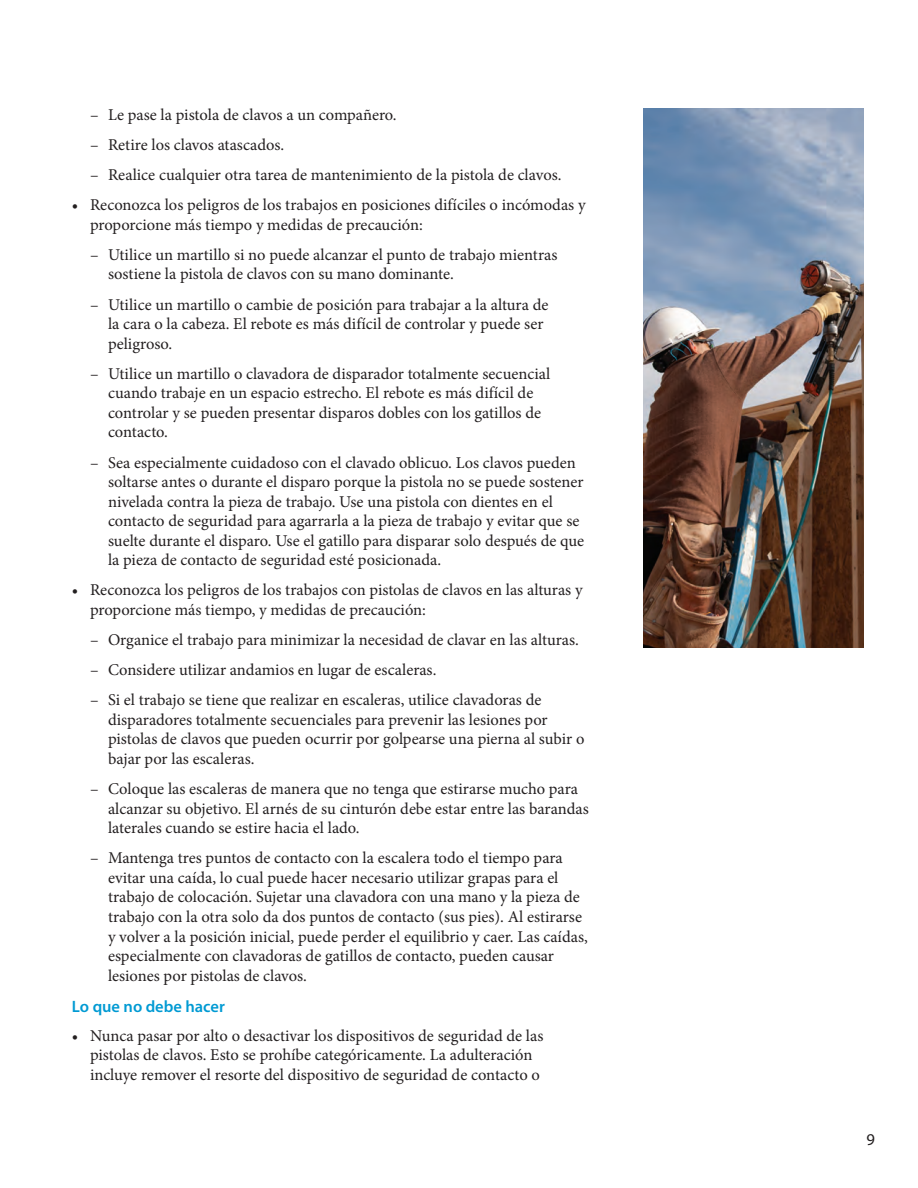
<style>
.page{position:relative;width:918px;height:1188px;background:#fff}
.page>*{position:absolute;margin:0;border:0;box-sizing:border-box;transform-origin:0 0}
.t1{font:16.5px/19.5px "Minion Pro";color:#231f20}
.header_with_1_p_afte{font:600 16.5px "Myriad Pro";color:#009ad3}
.t2{font:16.5px "Myriad Pro";color:#231f20}
</style>
<div class="page">
<img style="left:644px;top:108px;width:220px;height:540px">
<p class="t1" style="left:90px;top:105px;width:308px">– Le pase la pistola de clavos a un compañero.</p>
<p class="t1" style="left:90px;top:135px;width:196px">– Retire los clavos atascados.</p>
<p class="t1" style="left:90px;top:165px;width:473px">– Realice cualquier otra tarea de mantenimiento de la pistola de clavos.</p>
<p class="t1" style="left:90px;top:195px;width:497px;text-indent:-18px">• Reconozca los peligros de los trabajos en posiciones difíciles o incómodas y proporcione más tiempo y medidas de precaución:</p>
<p class="t1" style="left:108px;top:245px;width:451px;text-indent:-18px">– Utilice un martillo si no puede alcanzar el punto de trabajo mientras sostiene la pistola de clavos con su mano dominante.</p>
<p class="t1" style="left:108px;top:295px;width:442px;text-indent:-18px">– Utilice un martillo o cambie de posición para trabajar a la altura de la cara o la cabeza. El rebote es más difícil de controlar y puede ser peligroso.</p>
<p class="t1" style="left:108px;top:364px;width:444px;text-indent:-18px">– Utilice un martillo o clavadora de disparador totalmente secuencial cuando trabaje en un espacio estrecho. El rebote es más difícil de controlar y se pueden presentar disparos dobles con los gatillos de contacto.</p>
<p class="t1" style="left:108px;top:453px;width:478px;text-indent:-18px">– Sea especialmente cuidadoso con el clavado oblicuo. Los clavos pueden soltarse antes o durante el disparo porque la pistola no se puede sostener nivelada contra la pieza de trabajo. Use una pistola con dientes en el contacto de seguridad para agarrarla a la pieza de trabajo y evitar que se suelte durante el disparo. Use el gatillo para disparar solo después de que la pieza de contacto de seguridad esté posicionada.</p>
<p class="t1" style="left:90px;top:581px;width:494px;text-indent:-18px">• Reconozca los peligros de los trabajos con pistolas de clavos en las alturas y proporcione más tiempo, y medidas de precaución:</p>
<p class="t1" style="left:90px;top:630px;width:490px">– Organice el trabajo para minimizar la necesidad de clavar en las alturas.</p>
<p class="t1" style="left:90px;top:660px;width:348px">– Considere utilizar andamios en lugar de escaleras.</p>
<p class="t1" style="left:108px;top:690px;width:478px;text-indent:-18px">– Si el trabajo se tiene que realizar en escaleras, utilice clavadoras de disparadores totalmente secuenciales para prevenir las lesiones por pistolas de clavos que pueden ocurrir por golpearse una pierna al subir o bajar por las escaleras.</p>
<p class="t1" style="left:108px;top:779px;width:482px;text-indent:-18px">– Coloque las escaleras de manera que no tenga que estirarse mucho para alcanzar su objetivo. El arnés de su cinturón debe estar entre las barandas laterales cuando se estire hacia el lado.</p>
<p class="t1" style="left:108px;top:848px;width:481px;text-indent:-18px">– Mantenga tres puntos de contacto con la escalera todo el tiempo para evitar una caída, lo cual puede hacer necesario utilizar grapas para el trabajo de colocación. Sujetar una clavadora con una mano y la pieza de trabajo con la otra solo da dos puntos de contacto (sus pies). Al estirarse y volver a la posición inicial, puede perder el equilibrio y caer. Las caídas, especialmente con clavadoras de gatillos de contacto, pueden causar lesiones por pistolas de clavos.</p>
<p class="header_with_1_p_afte" style="left:72px;top:996px;width:154px">Lo que no debe hacer</p>
<p class="t1" style="left:90px;top:1026px;width:455px;text-indent:-18px">• Nunca pasar por alto o desactivar los dispositivos de seguridad de las pistolas de clavos. Esto se prohíbe categóricamente. La adulteración incluye remover el resorte del dispositivo de seguridad de contacto o</p>
<p class="t2" style="left:866px;top:1129px;width:10px">9</p>
</div>
